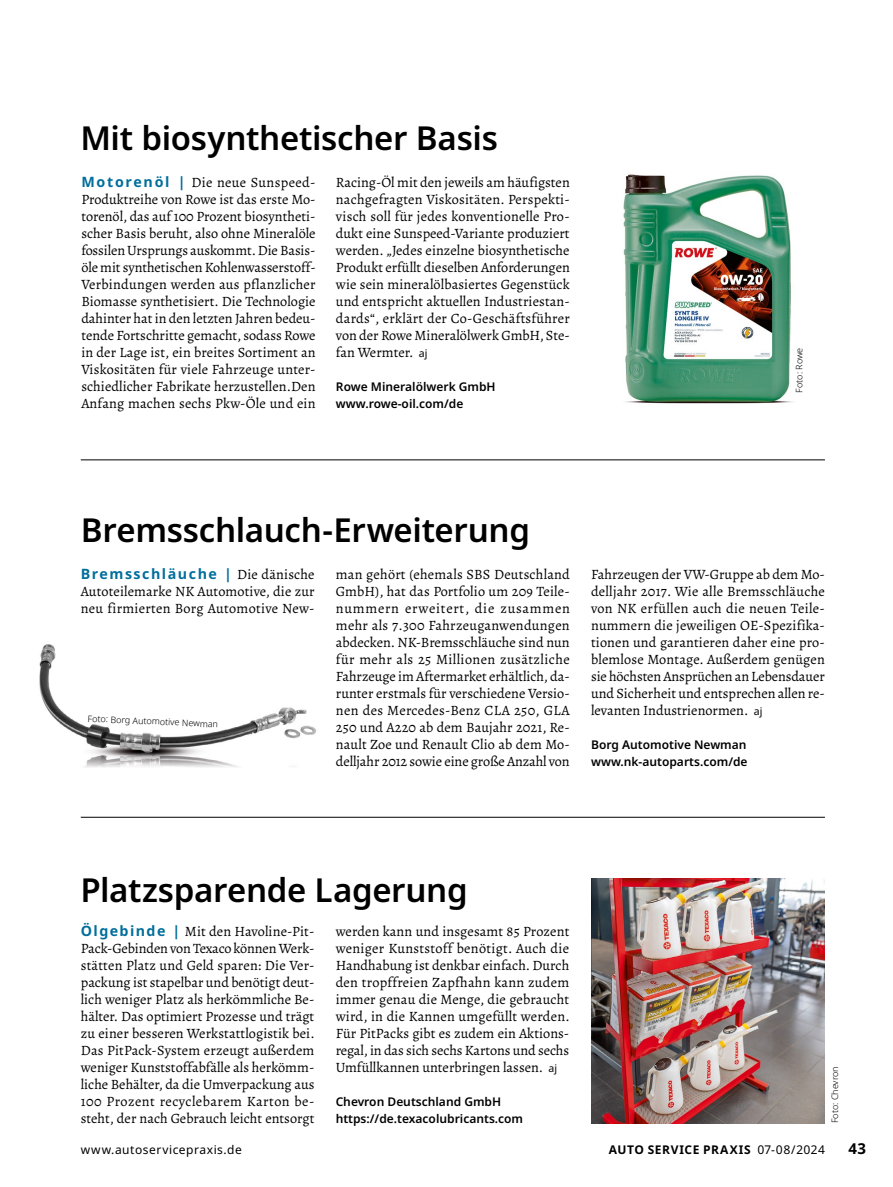
<style>
.page{position:relative;width:893px;height:1187px;background:#fff}
.page>*{position:absolute;margin:0;border:0;box-sizing:border-box;transform-origin:0 0}
.Title_22pt{font:600 33px "Noto Sans";letter-spacing:-.01em;color:#000}
.t1{font:700 15px "Noto Sans";color:#000}
.Para_GT{font:14.25px/17px "Alegreya";color:#000;text-align:justify}
.Para_GT_Info{font:600 12px "Noto Sans";color:#000}
.t2{font:700 12px "Noto Sans";letter-spacing:.05em;color:#000}
.t3{font:12px "Noto Sans Regular 2";letter-spacing:.04em;color:#000}
.Image_Source_Bildquelle{font:300 9px "Noto Sans";color:#000}
.s1{font-family:"Noto Sans Bold 2";color:#006e9c}
.s2{font-family:"Noto Sans Regular 2";font-size:10.5px}
.s3{font-weight:400}
</style>
<div class="page">
<img style="left:623px;top:174px;width:170px;height:230px">
<hr style="left:81px;top:816px;width:744px;height:1px;background:#000">
<hr style="left:81px;top:459px;width:744px;height:1px;background:#000">
<img style="left:39px;top:644px;width:277px;height:123px">
<img style="left:591px;top:878px;width:234px;height:245px">
<p class="Title_22pt" style="left:80px;top:119px;width:419px">Mit biosynthetischer Basis</p>
<p class="Para_GT" style="left:81px;top:174px;width:236px"><span class="s1">Motorenöl |</span> Die neue Sunspeed-Produktreihe von Rowe ist das erste Mo&shy;torenöl, das auf 100 Prozent biosyntheti&shy;scher Basis beruht, also ohne Mineralöle fossilen Ursprungs auskommt. Die Basis&shy;öle mit synthetischen Kohlenwasserstoff-Verbindungen werden aus pflanzlicher Biomasse synthetisiert. Die Technologie dahinter hat in den letzten Jahren bedeu&shy;tende Fortschritte gemacht, sodass Rowe in der Lage ist, ein breites Sortiment an Viskositäten für viele Fahrzeuge unter&shy;schiedlicher Fabrikate herzustellen.Den Anfang machen sechs Pkw-Öle und ein</p>
<p class="Para_GT" style="left:336px;top:174px;width:235px">Racing-Öl mit den jeweils am häufigsten nachgefragten Viskositäten. Perspekti&shy;visch soll für jedes konventionelle Pro&shy;dukt eine Sunspeed-Variante produziert werden. „Jedes einzelne biosynthetische Produkt erfüllt dieselben Anforderungen wie sein mineralölbasiertes Gegenstück und entspricht aktuellen Industriestan&shy;dards“, erklärt der Co-Geschäftsführer von der Rowe Mineralölwerk GmbH, Ste&shy;fan Wermter. <span class="s2">aj</span></p>
<p class="Para_GT_Info" style="left:336px;top:380px;width:161px">Rowe Mineralölwerk GmbH</p>
<p class="Para_GT_Info" style="left:336px;top:397px;width:129px">www.rowe-oil.com/de</p>
<p class="Title_22pt" style="left:81px;top:511px;width:451px">Bremsschlauch-Erweiterung</p>
<p class="Image_Source_Bildquelle" style="left:794px;top:392px;width:46px;rotate:-90deg">Foto: Rowe</p>
<p class="Para_GT" style="left:81px;top:565px;width:235px"><span class="s1">Bremsschläuche |</span> Die dänische Autoteilemarke NK Automotive, die zur neu firmierten Borg Automotive New-</p>
<p class="Image_Source_Bildquelle" style="left:88px;top:713px;width:132px;rotate:2deg">Foto: Borg Automotive Newman</p>
<p class="Para_GT" style="left:336px;top:565px;width:235px">man gehört (ehemals SBS Deutschland GmbH), hat das Portfolio um 209 Teile&shy;nummern erweitert, die zusammen mehr als 7.300 Fahrzeuganwendungen abdecken. NK-Bremsschläuche sind nun für mehr als 25 Millionen zusätzliche Fahrzeuge im Aftermarket erhältlich, da&shy;runter erstmals für verschiedene Versio&shy;nen des Mercedes-Benz CLA 250, GLA 250 und A220 ab dem Baujahr 2021, Re&shy;nault Zoe und Renault Clio ab dem Mo&shy;delljahr 2012 sowie eine große Anzahl von</p>
<p class="Para_GT" style="left:591px;top:565px;width:235px;text-align:left">Fahrzeugen der VW-Gruppe ab dem Mo&shy;delljahr 2017. Wie alle Bremsschläuche von NK erfüllen auch die neuen Teile&shy;nummern die jeweiligen OE-Spezifika&shy;tionen und garantieren daher eine pro&shy;blemlose Montage. Außerdem genügen sie höchsten Ansprüchen an Lebensdauer und Sicherheit und entsprechen allen re&shy;levanten Industrienormen. <span class="s2">aj</span></p>
<p class="Para_GT_Info" style="left:591px;top:737px;width:157px">Borg Automotive Newman</p>
<p class="Para_GT_Info" style="left:591px;top:754px;width:158px">www.nk-autoparts.com/de</p>
<p class="Title_22pt" style="left:80px;top:871px;width:389px">Platzsparende Lagerung</p>
<p class="Para_GT" style="left:81px;top:922px;width:235px"><span class="s1">Ölgebinde |</span> Mit den Havoline-Pit-Pack-Gebinden von Texaco können Werk&shy;stätten Platz und Geld sparen: Die Ver&shy;packung ist stapelbar und benötigt deut&shy;lich weniger Platz als herkömmliche Be&shy;hälter. Das optimiert Prozesse und trägt zu einer besseren Werkstattlogistik bei.<br>Das PitPack-System erzeugt außerdem weniger Kunststoffabfälle als herkömm&shy;liche Behälter, da die Umverpackung aus 100 Prozent recyclebarem Karton be&shy;steht, der nach Gebrauch leicht entsorgt</p>
<p class="Para_GT" style="left:336px;top:922px;width:235px">werden kann und insgesamt 85 Prozent weniger Kunststoff benötigt. Auch die Handhabung ist denkbar einfach. Durch den tropffreien Zapfhahn kann zudem immer genau die Menge, die gebraucht wird, in die Kannen umgefüllt werden.<br>Für PitPacks gibt es zudem ein Aktions&shy;regal, in das sich sechs Kartons und sechs Umfüllkannen unterbringen lassen. <span class="s2">aj</span></p>
<p class="Para_GT_Info" style="left:336px;top:1094px;width:167px">Chevron Deutschland GmbH</p>
<p class="Para_GT_Info" style="left:336px;top:1111px;width:189px">https://de.texacolubricants.com</p>
<p class="Image_Source_Bildquelle" style="left:830px;top:1123px;width:58px;rotate:-90deg">Foto: Chevron</p>
<p class="t3" style="left:81px;top:1142px;width:162px">www.autoservicepraxis.de</p>
<p class="t2" style="left:609px;top:1142px;width:218px">AUTO SERVICE PRAXIS <span class="s3">07-08/2024</span></p>
<p class="t1" style="left:848px;top:1139px;width:19px">43</p>
</div>
